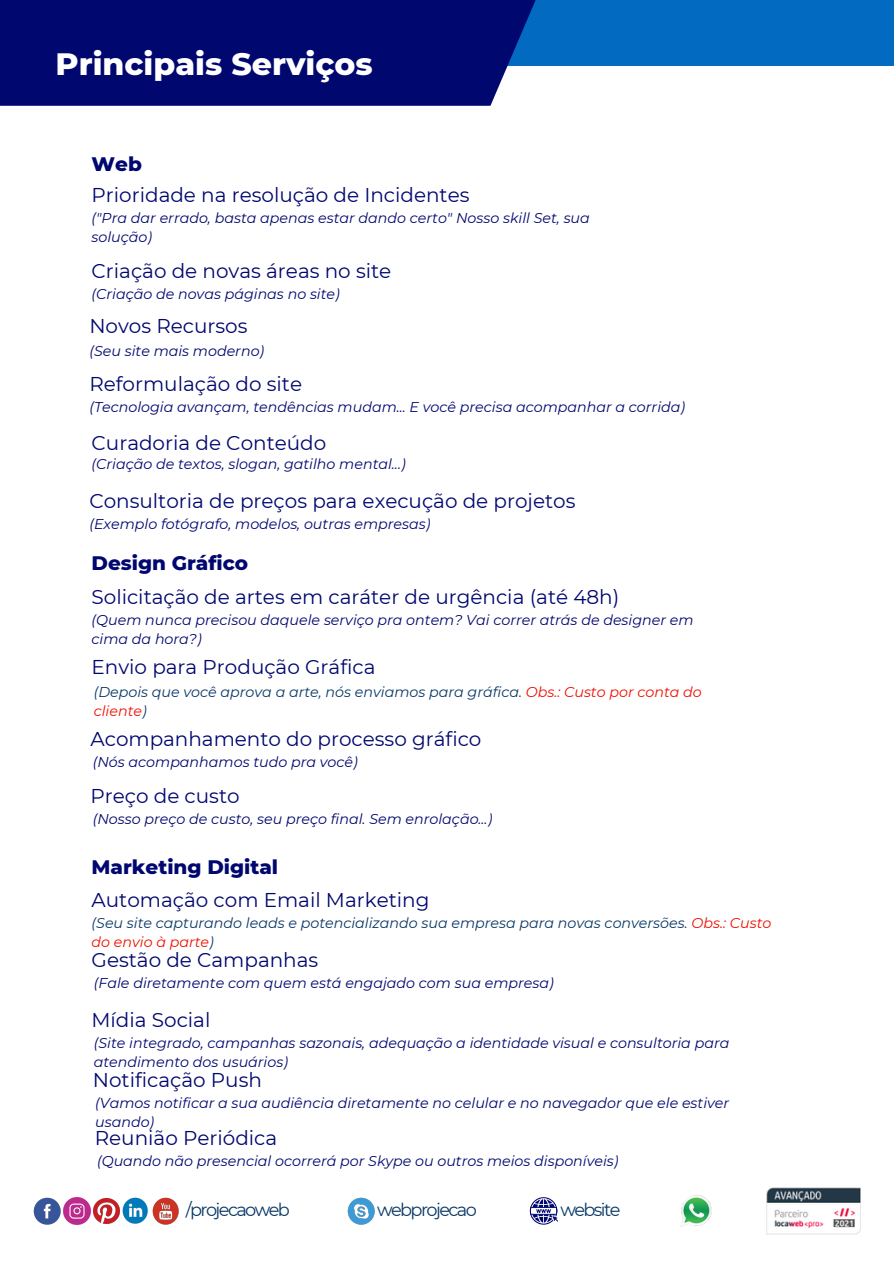
<style>
.page{position:relative;width:894px;height:1264px;background:#fff}
.page>*{position:absolute;margin:0;border:0;box-sizing:border-box;transform-origin:0 0}
.t1{font:800 31.5px "Montserrat";color:#fff}
.t2{font:19.95px "Montserrat";color:#00076f}
.t3{font:800 19.95px "Montserrat";color:#00076f}
.t4{font:17.7px "Montserrat";letter-spacing:-.09em;color:#093866}
.t5{font:italic 14.25px/19.2px "Montserrat";color:#00076f}
.t6{font:italic 14.25px/19.2px "Montserrat";color:#093866}
.s1{color:#ef1000}
</style>
<div class="page">
<img style="left:766px;top:1187px;width:94px;height:46px">
<img style="left:347px;top:1197px;width:28px;height:28px">
<img style="left:152px;top:1197px;width:27px;height:28px">
<img style="left:33px;top:1197px;width:28px;height:28px">
<img style="left:94px;top:1198px;width:25px;height:25px">
<img style="left:122px;top:1197px;width:26px;height:27px">
<img style="left:63px;top:1196px;width:28px;height:28px">
<svg style="left:529px;top:1197px;width:29px;height:27px"></svg>
<img style="left:681px;top:1195px;width:31px;height:32px">
<div style="left:97px;top:0;width:796px;height:65px;background:#026ac1"></div>
<div style="left:0;top:0;width:539px;height:106px;background:#00076f"></div>
<p class="t1" style="left:56px;top:44px;width:318px">Principais Serviços</p>
<h3 class="t3" style="left:92px;top:152px;width:52px">Web</h3>
<h1 class="t2" style="left:92px;top:183px;width:379px">Prioridade na resolução de Incidentes</h1>
<p class="t5" style="left:92px;top:208px;width:499px">("Pra dar errado, basta apenas estar dando certo" Nosso skill Set, sua solução)</p>
<p class="t2" style="left:92px;top:258px;width:301px">Criação de novas áreas no site</p>
<h3 class="t5" style="left:92px;top:284px;width:250px">(Criação de novas páginas no site)</h3>
<p class="t2" style="left:89px;top:314px;width:160px">Novos Recursos</p>
<h3 class="t5" style="left:89px;top:341px;width:176px">(Seu site mais moderno)</h3>
<p class="t2" style="left:89px;top:371px;width:214px">Reformulação do site</p>
<h2 class="t5" style="left:89px;top:397px;width:597px">(Tecnologia avançam, tendências mudam... E você precisa acompanhar a corrida)</h2>
<h2 class="t2" style="left:92px;top:431px;width:236px">Curadoria de Conteúdo</h2>
<h3 class="t5" style="left:92px;top:454px;width:315px">(Criação de textos, slogan, gatilho mental...)</h3>
<p class="t2" style="left:89px;top:488px;width:487px">Consultoria de preços para execução de projetos</p>
<p class="t5" style="left:89px;top:514px;width:342px">(Exemplo fotógrafo, modelos, outras empresas)</p>
<h3 class="t3" style="left:92px;top:550px;width:158px">Design Gráfico</h3>
<p class="t2" style="left:92px;top:584px;width:529px">Solicitação de artes em caráter de urgência (até 48h)</p>
<h3 class="t5" style="left:92px;top:610px;width:603px">(Quem nunca precisou daquele serviço pra ontem? Vai correr atrás de designer em cima da hora?)</h3>
<p class="t2" style="left:92px;top:654px;width:285px">Envio para Produção Gráfica</p>
<h3 class="t6" style="left:94px;top:682px;width:609px">(Depois que você aprova a arte, nós enviamos para gráfica. <span class="s1">Obs.: Custo por conta do cliente</span>)</h3>
<p class="t2" style="left:90px;top:726px;width:392px">Acompanhamento do processo gráfico</p>
<h3 class="t5" style="left:93px;top:752px;width:266px">(Nós acompanhamos tudo pra você)</h3>
<p class="t2" style="left:90px;top:784px;width:151px">Preço de custo</p>
<h3 class="t5" style="left:93px;top:809px;width:401px">(Nosso preço de custo, seu preço final. Sem enrolação...)</h3>
<h3 class="t3" style="left:92px;top:854px;width:188px">Marketing Digital</h3>
<h3 class="t2" style="left:92px;top:887px;width:339px">Automação com Email Marketing</h3>
<h2 class="t6" style="left:92px;top:913px;width:681px">(Seu site capturando leads e potencializando sua empresa para novas conversões. <span class="s1">Obs.: Custo do envio à parte</span>)</h2>
<h3 class="t2" style="left:92px;top:947px;width:228px">Gestão de Campanhas</h3>
<p class="t5" style="left:94px;top:973px;width:461px">(Fale diretamente com quem está engajado com sua empresa)</p>
<h3 class="t2" style="left:92px;top:1007px;width:120px">Mídia Social</h3>
<p class="t5" style="left:94px;top:1032px;width:637px">(Site integrado, campanhas sazonais, adequação a identidade visual e consultoria para atendimento dos usuários)</p>
<h3 class="t2" style="left:93px;top:1067px;width:170px">Notificação Push</h3>
<p class="t5" style="left:95px;top:1092px;width:635px">(Vamos notificar a sua audiência diretamente no celular e no navegador que ele estiver usando)</p>
<h3 class="t2" style="left:95px;top:1125px;width:184px">Reunião Periódica</h3>
<p class="t5" style="left:97px;top:1150px;width:523px">(Quando não presencial ocorrerá por Skype ou outros meios disponíveis)</p>
<h4 class="t4" style="left:186px;top:1198px;width:105px">/projecaoweb</h4>
<p class="t4" style="left:377px;top:1198px;width:101px">webprojecao</p>
<p class="t4" style="left:560px;top:1198px;width:62px">website</p>
</div>
